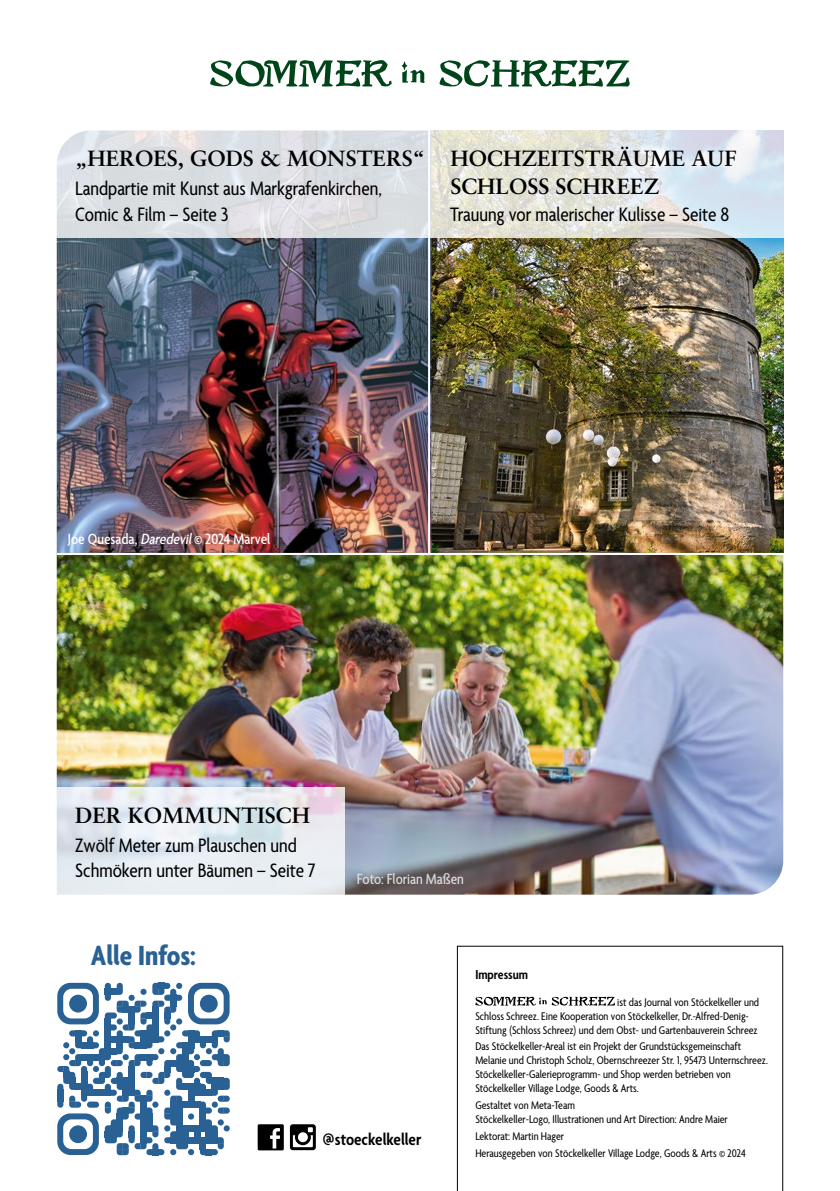
<style>
.page{position:relative;width:840px;height:1191px;background:#fff}
.page>*{position:absolute;margin:0;border:0;box-sizing:border-box;transform-origin:0 0}
.t1{font:700 30px "Agenda One Condensed";color:#296194}
.t2{font:700 22px/28px "Sabon LT Pro";color:#000}
.t3{font:21px/25.2px "Agenda One Condensed";color:#000}
.t4{font:600 18px "Agenda One Condensed";color:#000}
.t5{font:500 16px "Agenda One Condensed";color:#fff}
.t6{font:500 16px "Agenda One Condensed";color:#dadada}
.t7{font:600 14px "Agenda One Condensed";color:#000}
.t8{font:12px/14px "Agenda One Condensed";color:#000}
.s1{font-style:italic}
</style>
<div class="page">
<svg style="left:456px;top:945px;width:326px;height:246px"></svg>
<img style="left:57px;top:238px;width:725px;height:656px">
<svg style="left:56px;top:130px;width:372px;height:108px;background:#dcdfe3"></svg>
<svg style="left:430px;top:130px;width:354px;height:108px;background:#e1e4e1"></svg>
<svg style="left:210px;top:60px;width:181px;height:27px"></svg>
<svg style="left:401px;top:62px;width:23px;height:21px"></svg>
<svg style="left:439px;top:60px;width:190px;height:27px"></svg>
<svg style="left:475px;top:996px;width:139px;height:9px"></svg>
<svg style="left:57px;top:982px;width:173px;height:174px"></svg>
<svg style="left:57px;top:982px;width:42px;height:42px"></svg>
<div style="left:69px;top:994px;width:18px;height:18px;background:#296194;border-radius:50%"></div>
<svg style="left:188px;top:982px;width:41px;height:42px"></svg>
<div style="left:200px;top:994px;width:17px;height:18px;background:#296194;border-radius:50%"></div>
<svg style="left:57px;top:1113px;width:42px;height:42px"></svg>
<div style="left:69px;top:1125px;width:18px;height:18px;background:#296194;border-radius:50%"></div>
<svg style="left:290px;top:1124px;width:26px;height:26px"></svg>
<svg style="left:257px;top:1124px;width:27px;height:26px"></svg>
<svg style="left:56px;top:787px;width:288px;height:107px;background:#e5eaf0"></svg>
<hr style="left:57px;top:553px;width:748px;height:2px;background:#fff">
<hr style="left:428px;top:107px;width:2px;height:448px;background:#fff">
<h2 class="t2" style="left:450px;top:144px;width:287px;text-indent:-375px">„HEROES, GODS &amp; MONSTERS“ HOCHZEITSTRÄUME AUF<br>SCHLOSS SCHREEZ</h2>
<h3 class="t3" style="left:75px;top:177px;width:308px">Landpartie mit Kunst aus Markgrafenkirchen,<br>Comic &amp; Film – Seite 3</h3>
<h3 class="t3" style="left:450px;top:202px;width:280px">Trauung vor malerischer Kulisse – Seite 8</h3>
<h3 class="t5" style="left:68px;top:531px;width:204px">Joe Quesada, <span class="s1">Daredevil</span>© 2024 Marvel</h3>
<h2 class="t2" style="left:75px;top:800px;width:236px">DER KOMMUNTISCH</h2>
<h3 class="t3" style="left:75px;top:833px;width:242px">Zwölf Meter zum Plauschen und<br>Schmökern unter Bäumen – Seite 7</h3>
<h3 class="t6" style="left:357px;top:871px;width:108px">Foto: Florian Maßen</h3>
<h1 class="t1" style="left:91px;top:940px;width:107px">Alle Infos:</h1>
<h3 class="t4" style="left:322px;top:1130px;width:101px">@stoeckelkeller</h3>
<p class="t7" style="left:475px;top:967px;width:54px">Impressum</p>
<p class="t8" style="left:475px;top:995px;width:285px;text-indent:142px">ist das Journal von Stöckelkeller und<br>Schloss Schreez. Eine Kooperation von Stöckelkeller, Dr.-Alfred-Denig-<br>Stiftung (Schloss Schreez) und dem Obst- und Gartenbauverein Schreez</p>
<p class="t8" style="left:475px;top:1040px;width:294px">Das Stöckelkeller-Areal ist ein Projekt der Grundstücksgemeinschaft Melanie und Christoph Scholz, Obernschreezer Str. 1, 95473 Unternschreez.<br>Stöckelkeller-Galerieprogramm- und Shop werden betrieben von Stöckelkeller Village Lodge, Goods &amp; Arts.</p>
<p class="t8" style="left:475px;top:1098px;width:254px">Gestaltet von Meta-Team<br>Stöckelkeller-Logo, Illustrationen und Art Direction: Andre Maier</p>
<p class="t8" style="left:475px;top:1128px;width:272px;line-height:16.8px">Lektorat: Martin Hager<br>Herausgegeben von Stöckelkeller Village Lodge, Goods &amp; Arts © 2024</p>
</div>
